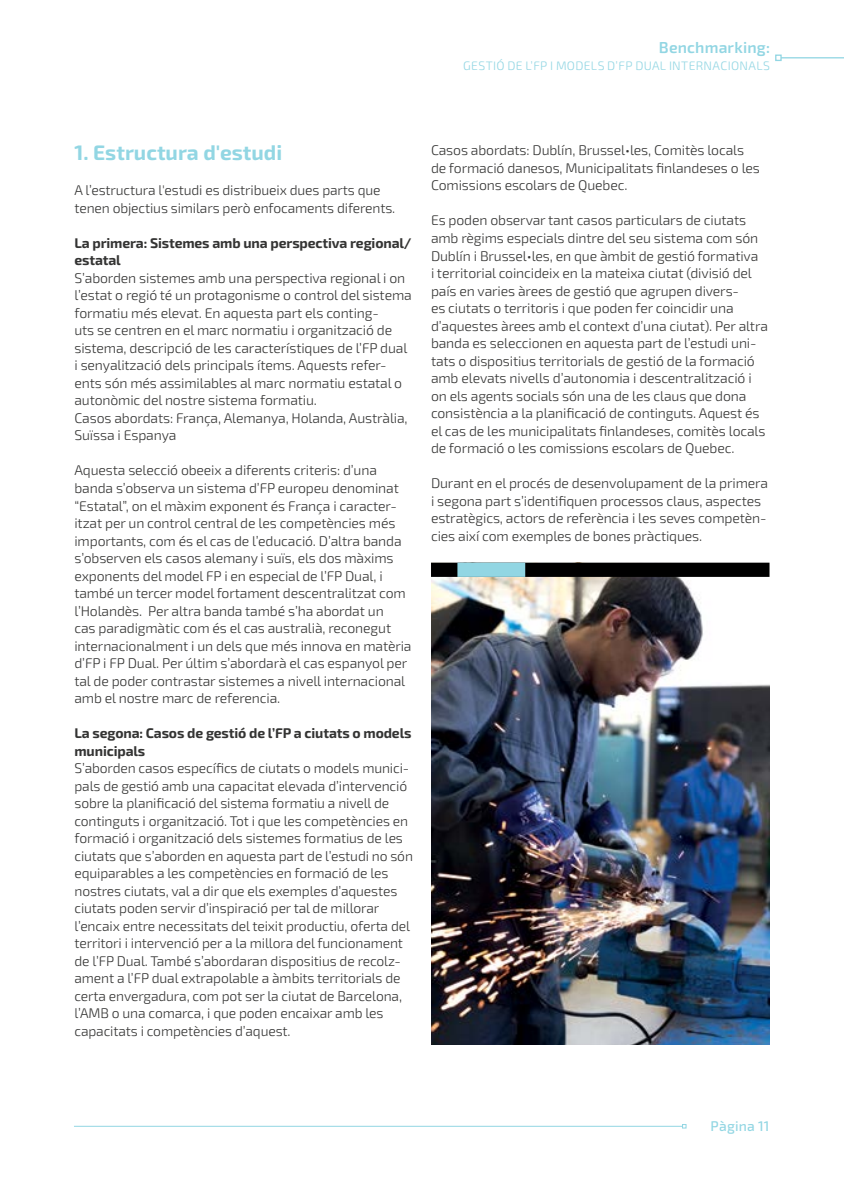
<style>
.page{position:relative;width:844px;height:1191px;background:#fff}
.page>*{position:absolute;margin:0;border:0;box-sizing:border-box;transform-origin:0 0}
.t1{font:700 21px "Exo 2";color:#92d6e3}
.t2{font:600 15.75px "Exo 2";letter-spacing:.01em;color:#92d6e3}
.t3{font:300 14px/17.5px "Exo 2";letter-spacing:-.01em;color:#343433}
.t4{font:700 14px/17.5px "Exo 2";letter-spacing:-.01em;color:#343433}
.t5{font:500 14px "Exo 2";letter-spacing:.015em;color:#92d6e3}
.t6{font:300 12.25px "Exo 2";letter-spacing:.025em;color:#92d6e3}
</style>
<div class="page">
<img style="left:431px;top:577px;width:338px;height:467px">
<div style="left:431px;top:562px;width:338px;height:15px;background:#000"></div>
<div style="left:457px;top:562px;width:68px;height:15px;background:#92d6e3"></div>
<hr style="left:74px;top:1125px;width:608px;height:1px;background:#92d6e3">
<svg style="left:682px;top:1124px;width:4px;height:4px"></svg>
<hr style="left:780px;top:57px;width:63px;height:1px;background:#92d6e3">
<svg style="left:775px;top:55px;width:6px;height:6px"></svg>
<p class="t2" style="left:658px;top:38px;width:113px">Benchmarking:</p>
<p class="t6" style="left:463px;top:58px;width:308px">GESTIÓ DE L’FP I MODELS D’FP DUAL INTERNACIONALS</p>
<h1 class="t1" style="left:74px;top:137px;width:209px">1. Estructura d'estudi</h1>
<p class="t3" style="left:74px;top:181px;width:322px">A l’estructura l'estudi es distribueix dues parts que tenen objectius similars però enfocaments diferents.</p>
<p class="t4" style="left:74px;top:233px;width:338px">La primera: Sistemes amb una perspectiva regional/ estatal</p>
<p class="t3" style="left:74px;top:269px;width:339px">S’aborden sistemes amb una perspectiva regional i on l’estat o regió té un protagonisme o control del sistema formatiu més elevat. En aquesta part els conting-<br>uts se centren en el marc normatiu i organització de sistema, descripció de les característiques de l’FP dual i senyalització dels principals ítems. Aquests refer&shy;ents són més assimilables al marc normatiu estatal o autonòmic del nostre sistema formatiu.<br>Casos abordats: França, Alemanya, Holanda, Austràlia, Suïssa i Espanya</p>
<p class="t3" style="left:74px;top:461px;width:338px">Aquesta selecció obeeix a diferents criteris: d’una banda s’observa un sistema d’FP europeu denominat “Estatal”, on el màxim exponent és França i caracter&shy;itzat per un control central de les competències més importants, com és el cas de l’educació. D’altra banda s’observen els casos alemany i suïs, els dos màxims exponents del model FP i en especial de l’FP Dual, i també un tercer model fortament descentralitzat com l’Holandès. Per altra banda també s’ha abordat un<br>cas paradigmàtic com és el cas australià, reconegut internacionalment i un dels que més innova en matèria d’FP i FP Dual. Per últim s’abordarà el cas espanyol per tal de poder contrastar sistemes a nivell internacional amb el nostre marc de referencia.</p>
<p class="t4" style="left:74px;top:723px;width:338px">La segona: Casos de gestió de l’FP a ciutats o models municipals</p>
<p class="t3" style="left:74px;top:759px;width:340px">S’aborden casos específics de ciutats o models munici&shy;pals de gestió amb una capacitat elevada d’intervenció sobre la planificació del sistema formatiu a nivell de continguts i organització. Tot i que les competències en formació i organització dels sistemes formatius de les ciutats que s’aborden en aquesta part de l’estudi no són equiparables a les competències en formació de les nostres ciutats, val a dir que els exemples d’aquestes ciutats poden servir d’inspiració per tal de millorar l’encaix entre necessitats del teixit productiu, oferta del territori i intervenció per a la millora del funcionament de l’FP Dual. També s’abordaran dispositius de recolz&shy;ament a l’FP dual extrapolable a àmbits territorials de certa envergadura, com pot ser la ciutat de Barcelona, l’AMB o una comarca, i que poden encaixar amb les capacitats i competències d’aquest.</p>
<p class="t3" style="left:431px;top:141px;width:330px">Casos abordats: Dublín, Brussel•les, Comitès locals de formació danesos, Municipalitats finlandeses o les<br>Comissions escolars de Quebec.</p>
<p class="t3" style="left:431px;top:211px;width:338px">Es poden observar tant casos particulars de ciutats amb règims especials dintre del seu sistema com són Dublín i Brussel•les, en que àmbit de gestió formativa<br>i territorial coincideix en la mateixa ciutat (divisió del país en varies àrees de gestió que agrupen divers-<br>es ciutats o territoris i que poden fer coincidir una d’aquestes àrees amb el context d’una ciutat). Per altra banda es seleccionen en aquesta part de l’estudi uni&shy;tats o dispositius territorials de gestió de la formació amb elevats nivells d’autonomia i descentralització i on els agents socials són una de les claus que dona consistència a la planificació de continguts. Aquest és el cas de les municipalitats finlandeses, comitès locals de formació o les comissions escolars de Quebec.</p>
<p class="t3" style="left:431px;top:474px;width:338px">Durant en el procés de desenvolupament de la primera i segona part s’identifiquen processos claus, aspectes estratègics, actors de referència i les seves competèn&shy;cies així com exemples de bones pràctiques.</p>
<p class="t5" style="left:710px;top:1116px;width:60px">Pàgina 11</p>
</div>
